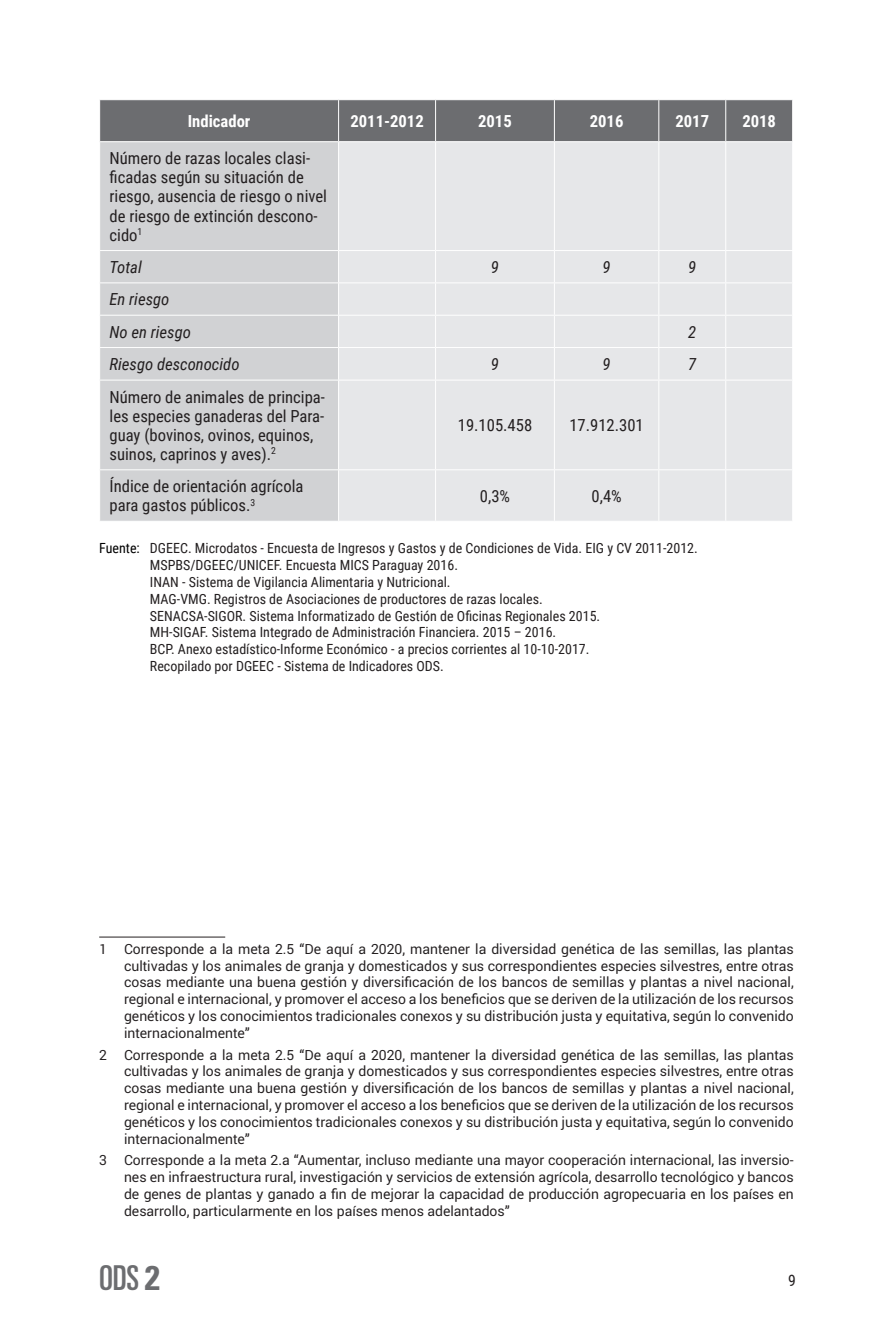
<style>
.page{position:relative;width:893px;height:1340px;background:#fff}
.page>*{position:absolute;margin:0;border:0;box-sizing:border-box;transform-origin:0 0}
.t1{font:ultra-condensed 34.3px "Univers";color:#6c6d70}
.t2{font:16.62px/19.1px "Roboto Condensed";color:#231f20}
.t3{font:italic 16.62px/32.4px "Roboto Condensed";color:#231f20}
.t4{font:700 16.62px "Roboto Condensed";color:#fff}
.t5{font:15.75px "Roboto Condensed";color:#231f20}
.t6{font:14px/16.8px "Roboto";color:#231f20;text-align:justify}
.t7{font:14px/16.8px "Roboto Condensed";color:#231f20}
.s1{color:#000001}
.s2{font-weight:700;font-stretch:condensed}
</style>
<div class="page">
<div style="left:100px;top:100px;width:692px;height:41px;background:#6c6d70"></div>
<div style="left:100px;top:142px;width:238px;height:379px;background:#d1d2d4"></div>
<div style="left:339px;top:142px;width:453px;height:379px;background:#e6e7e9"></div>
<hr style="left:338px;top:100px;width:1px;height:41px;background:#fff">
<hr style="left:435px;top:100px;width:1px;height:41px;background:#fff">
<hr style="left:554px;top:100px;width:1px;height:41px;background:#fff">
<hr style="left:658px;top:100px;width:1px;height:41px;background:#fff">
<hr style="left:725px;top:100px;width:1px;height:41px;background:#fff">
<hr style="left:435px;top:142px;width:1px;height:108px;background:#fff">
<hr style="left:554px;top:142px;width:1px;height:108px;background:#fff">
<hr style="left:658px;top:142px;width:1px;height:108px;background:#fff">
<hr style="left:725px;top:142px;width:1px;height:108px;background:#fff">
<hr style="left:99px;top:250px;width:240px;height:1px;background:#fff">
<hr style="left:339px;top:250px;width:97px;height:1px;background:#fff">
<hr style="left:436px;top:250px;width:118px;height:1px;background:#fff">
<hr style="left:435px;top:251px;width:1px;height:31px;background:#fff">
<hr style="left:554px;top:250px;width:105px;height:1px;background:#fff">
<hr style="left:554px;top:251px;width:1px;height:31px;background:#fff">
<hr style="left:659px;top:250px;width:67px;height:1px;background:#fff">
<hr style="left:658px;top:251px;width:1px;height:31px;background:#fff">
<hr style="left:726px;top:250px;width:67px;height:1px;background:#fff">
<hr style="left:725px;top:251px;width:1px;height:31px;background:#fff">
<hr style="left:99px;top:282px;width:240px;height:1px;background:#fff">
<hr style="left:339px;top:282px;width:97px;height:1px;background:#fff">
<hr style="left:436px;top:282px;width:118px;height:1px;background:#fff">
<hr style="left:435px;top:283px;width:1px;height:32px;background:#fff">
<hr style="left:554px;top:282px;width:105px;height:1px;background:#fff">
<hr style="left:554px;top:283px;width:1px;height:32px;background:#fff">
<hr style="left:659px;top:282px;width:67px;height:1px;background:#fff">
<hr style="left:658px;top:283px;width:1px;height:32px;background:#fff">
<hr style="left:726px;top:282px;width:67px;height:1px;background:#fff">
<hr style="left:725px;top:283px;width:1px;height:32px;background:#fff">
<hr style="left:99px;top:315px;width:240px;height:1px;background:#fff">
<hr style="left:339px;top:315px;width:97px;height:1px;background:#fff">
<hr style="left:436px;top:315px;width:118px;height:1px;background:#fff">
<hr style="left:435px;top:316px;width:1px;height:31px;background:#fff">
<hr style="left:554px;top:315px;width:105px;height:1px;background:#fff">
<hr style="left:554px;top:316px;width:1px;height:31px;background:#fff">
<hr style="left:659px;top:315px;width:67px;height:1px;background:#fff">
<hr style="left:658px;top:316px;width:1px;height:31px;background:#fff">
<hr style="left:726px;top:315px;width:67px;height:1px;background:#fff">
<hr style="left:725px;top:316px;width:1px;height:31px;background:#fff">
<hr style="left:99px;top:347px;width:240px;height:1px;background:#fff">
<hr style="left:339px;top:347px;width:97px;height:1px;background:#fff">
<hr style="left:436px;top:347px;width:118px;height:1px;background:#fff">
<hr style="left:435px;top:348px;width:1px;height:31px;background:#fff">
<hr style="left:554px;top:347px;width:105px;height:1px;background:#fff">
<hr style="left:554px;top:348px;width:1px;height:31px;background:#fff">
<hr style="left:659px;top:347px;width:67px;height:1px;background:#fff">
<hr style="left:658px;top:348px;width:1px;height:31px;background:#fff">
<hr style="left:726px;top:347px;width:67px;height:1px;background:#fff">
<hr style="left:725px;top:348px;width:1px;height:31px;background:#fff">
<hr style="left:99px;top:379px;width:240px;height:1px;background:#fff">
<hr style="left:339px;top:379px;width:97px;height:1px;background:#fff">
<hr style="left:436px;top:379px;width:118px;height:1px;background:#fff">
<hr style="left:435px;top:380px;width:1px;height:89px;background:#fff">
<hr style="left:554px;top:379px;width:105px;height:1px;background:#fff">
<hr style="left:554px;top:380px;width:1px;height:89px;background:#fff">
<hr style="left:659px;top:379px;width:67px;height:1px;background:#fff">
<hr style="left:658px;top:380px;width:1px;height:89px;background:#fff">
<hr style="left:726px;top:379px;width:67px;height:1px;background:#fff">
<hr style="left:725px;top:380px;width:1px;height:89px;background:#fff">
<hr style="left:99px;top:469px;width:240px;height:1px;background:#fff">
<hr style="left:339px;top:469px;width:97px;height:1px;background:#fff">
<hr style="left:436px;top:469px;width:118px;height:1px;background:#fff">
<hr style="left:435px;top:470px;width:1px;height:51px;background:#fff">
<hr style="left:554px;top:469px;width:105px;height:1px;background:#fff">
<hr style="left:554px;top:470px;width:1px;height:51px;background:#fff">
<hr style="left:659px;top:469px;width:67px;height:1px;background:#fff">
<hr style="left:658px;top:470px;width:1px;height:51px;background:#fff">
<hr style="left:726px;top:469px;width:67px;height:1px;background:#fff">
<hr style="left:725px;top:470px;width:1px;height:51px;background:#fff">
<hr style="left:99px;top:936px;width:126px;height:1px;background:#231f20">
<p class="t4" style="left:188px;top:109px;width:64px">Indicador</p>
<p class="t4" style="left:350px;top:109px;width:75px">2011-2012</p>
<p class="t4" style="left:478px;top:109px;width:35px">2015</p>
<p class="t4" style="left:590px;top:109px;width:35px">2016</p>
<p class="t4" style="left:675px;top:109px;width:35px">2017</p>
<p class="t4" style="left:742px;top:109px;width:35px">2018</p>
<p class="t2" style="left:110px;top:148px;width:219px">Número de razas locales clasi&shy;ficadas según su situación de riesgo, ausencia de riesgo o nivel de riesgo de extinción descono&shy;cido<sup>1</sup></p>
<p class="t3" style="left:110px;top:250px;width:34px">Total</p>
<p class="t3" style="left:491px;top:250px;width:10px">9</p>
<p class="t3" style="left:603px;top:250px;width:10px">9</p>
<p class="t3" style="left:688px;top:250px;width:10px">9</p>
<p class="t3" style="left:110px;top:282px;width:83px">En riesgo<br>No en riesgo</p>
<p class="t3" style="left:688px;top:315px;width:10px">2</p>
<p class="t3" style="left:110px;top:347px;width:131px">Riesgo desconocido</p>
<p class="t3" style="left:491px;top:347px;width:10px">9</p>
<p class="t3" style="left:603px;top:347px;width:10px">9</p>
<p class="t3" style="left:688px;top:347px;width:10px">7</p>
<p class="t2" style="left:110px;top:386px;width:217px">Número de animales de principa&shy;les especies ganaderas del Para&shy;guay (bovinos, ovinos, equinos, suinos, caprinos y aves).<sup>2</sup></p>
<p class="t2" style="left:458px;top:415px;width:76px">19.105.458</p>
<p class="t2" style="left:569px;top:415px;width:76px">17.912.301</p>
<p class="t2" style="left:110px;top:476px;width:195px">Índice de orientación agrícola para gastos públicos.<sup>3</sup></p>
<p class="t2" style="left:480px;top:485px;width:32px">0,3%</p>
<p class="t2" style="left:591px;top:485px;width:32px">0,4%</p>
<p class="t7" style="left:150px;top:539px;width:549px;text-indent:-51px"><span class="s1">Fuente:</span> DGEEC. Microdatos - Encuesta de Ingresos y Gastos y de Condiciones de Vida. EIG y CV 2011-2012.<br>MSPBS/DGEEC/UNICEF. Encuesta MICS Paraguay 2016.<br>INAN - Sistema de Vigilancia Alimentaria y Nutricional.<br>MAG-VMG. Registros de Asociaciones de productores de razas locales.<br>SENACSA-SIGOR. Sistema Informatizado de Gestión de Oficinas Regionales 2015.<br>MH-SIGAF. Sistema Integrado de Administración Financiera. 2015 – 2016.<br>BCP. Anexo estadístico-Informe Económico - a precios corrientes al 10-10-2017.<br>Recopilado por DGEEC - Sistema de Indicadores ODS.</p>
<p class="t6" style="left:124px;top:940px;width:671px;text-indent:-25px">1 Corresponde a la meta 2.5 “De aquí a 2020, mantener la diversidad genética de las semillas, las plantas cultivadas y los animales de granja y domesticados y sus correspondientes especies silvestres, entre otras cosas mediante una buena gestión y diversificación de los bancos de semillas y plantas a nivel nacional, regional e internacional, y promover el acceso a los beneficios que se deriven de la utilización de los recursos genéticos y los conocimientos tradicionales conexos y su distribución justa y equitativa, según lo convenido internacionalmente”</p>
<p class="t6" style="left:124px;top:1045px;width:671px;text-indent:-25px">2 Corresponde a la meta 2.5 “De aquí a 2020, mantener la diversidad genética de las semillas, las plantas cultivadas y los animales de granja y domesticados y sus correspondientes especies silvestres, entre otras cosas mediante una buena gestión y diversificación de los bancos de semillas y plantas a nivel nacional, regional e internacional, y promover el acceso a los beneficios que se deriven de la utilización de los recursos genéticos y los conocimientos tradicionales conexos y su distribución justa y equitativa, según lo convenido internacionalmente”</p>
<p class="t6" style="left:124px;top:1151px;width:671px;text-indent:-25px">3 Corresponde a la meta 2.a “Aumentar, incluso mediante una mayor cooperación internacional, las inversio&shy;nes en infraestructura rural, investigación y servicios de extensión agrícola, desarrollo tecnológico y bancos de genes de plantas y ganado a fin de mejorar la capacidad de producción agropecuaria en los países en desarrollo, particularmente en los países menos adelantados”</p>
<h1 class="t1" style="left:99px;top:1258px;width:62px">ODS <span class="s2">2</span></h1>
<p class="t5" style="left:788px;top:1268px;width:9px">9</p>
</div>
